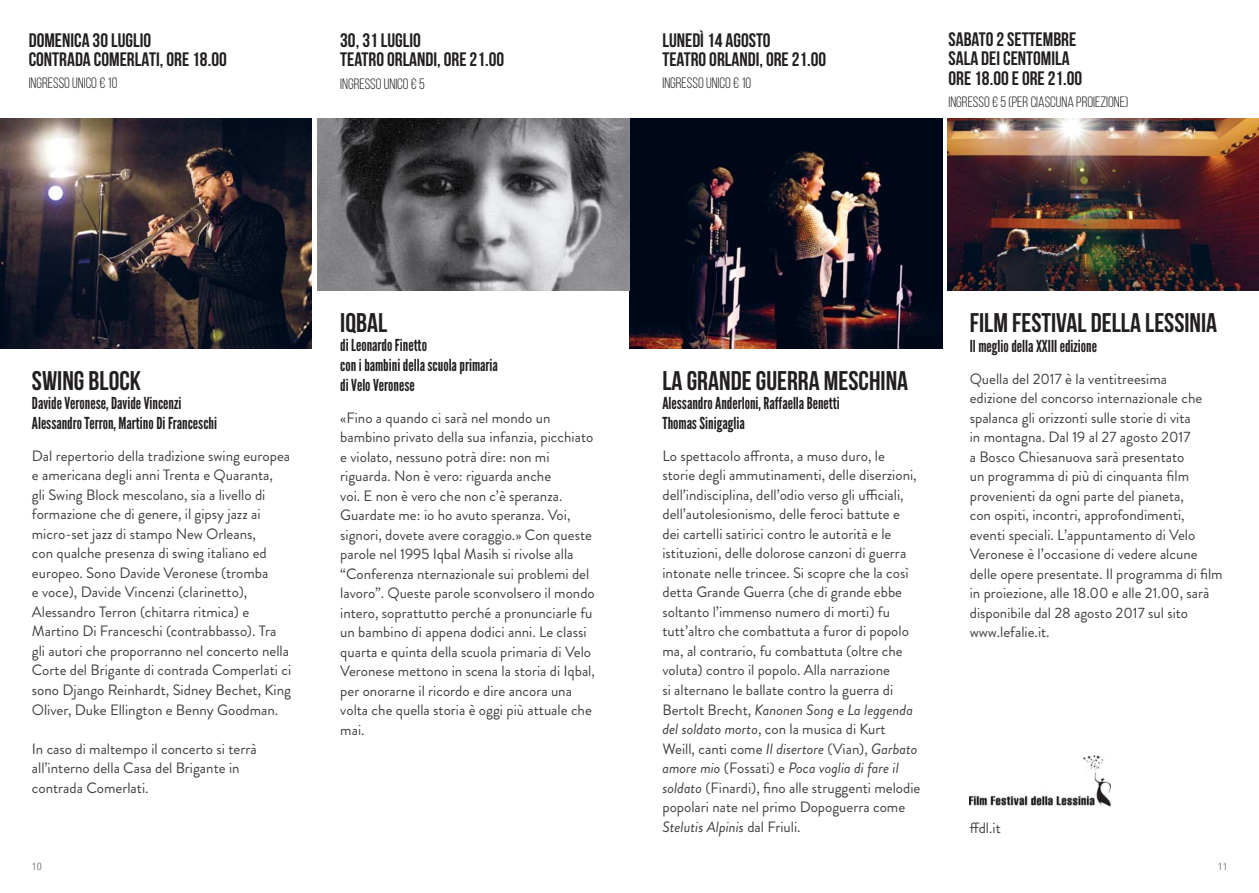
<style>
.page{position:relative;width:1259px;height:893px;background:#fff}
.page>*{position:absolute;margin:0;border:0;box-sizing:border-box;transform-origin:0 0}
.t1{font:700 27px "Bebas Neue";color:#231f20}
.t2{font:700 19.5px/19.5px "Bebas Neue";color:#231f20}
.t3{font:16.5px/19.8px "League Gothic";color:#231f20}
.t4{font:15px/19.5px "Brandon Grotesque";color:#404041}
.t5{font:15px "Bebas Neue";color:#231f20}
.t6{font:condensed 10.5px "Helvetica Neue";color:#808285}
.s1{font-style:italic}
</style>
<div class="page">
<img style="left:629px;top:119px;width:313px;height:229px">
<img style="left:0;top:119px;width:311px;height:229px">
<img style="left:969px;top:756px;width:141px;height:51px">
<img style="left:318px;top:119px;width:311px;height:171px">
<img style="left:947px;top:119px;width:312px;height:171px">
<h2 class="t2" style="left:662px;top:30px;width:165px">LUNEDÌ 14 AGOSTO<br>TEATRO ORLANDI, ORE 21.00</h2>
<h2 class="t2" style="left:29px;top:30px;width:200px">DOMENICA 30 LUGLIO<br>CONTRADA COMERLATI, ORE 18.00</h2>
<h2 class="t2" style="left:948px;top:29px;width:135px">SABATO 2 SETTEMBRE<br>SALA DEI CENTOMILA<br>ORE 18.00 E ORE 21.00</h2>
<h2 class="t2" style="left:340px;top:30px;width:165px">30, 31 LUGLIO<br>TEATRO ORLANDI, ORE 21.00</h2>
<p class="t5" style="left:29px;top:74px;width:90px">INGRESSO UNICO € 10</p>
<p class="t5" style="left:662px;top:74px;width:90px">INGRESSO UNICO € 10</p>
<p class="t5" style="left:340px;top:75px;width:86px">INGRESSO UNICO € 5</p>
<p class="t5" style="left:948px;top:93px;width:181px">INGRESSO € 5 (PER CIASCUNA PROIEZIONE)</p>
<h1 class="t1" style="left:32px;top:364px;width:111px">SWING BLOCK</h1>
<p class="t3" style="left:32px;top:395px;width:187px">Davide Veronese, Davide Vincenzi<br>Alessandro Terron, Martino Di Franceschi</p>
<p class="t4" style="left:32px;top:448px;width:261px">Dal repertorio della tradizione swing europea e americana degli anni Trenta e Quaranta,<br>gli Swing Block mescolano, sia a livello di formazione che di genere, il gipsy jazz ai micro-set jazz di stampo New Orleans,<br>con qualche presenza di swing italiano ed europeo. Sono Davide Veronese (tromba<br>e voce), Davide Vincenzi (clarinetto), Alessandro Terron (chitarra ritmica) e Martino Di Franceschi (contrabbasso). Tra gli autori che proporranno nel concerto nella Corte del Brigante di contrada Comperlati ci sono Django Reinhardt, Sidney Bechet, King Oliver, Duke Ellington e Benny Goodman.</p>
<p class="t4" style="left:32px;top:741px;width:226px">In caso di maltempo il concerto si terrà all’interno della Casa del Brigante in contrada Comerlati.</p>
<h1 class="t1" style="left:340px;top:307px;width:48px">IQBAL</h1>
<p class="t3" style="left:340px;top:338px;width:159px">di Leonardo Finetto<br>con i bambini della scuola primaria di Velo Veronese</p>
<p class="t4" style="left:340px;top:410px;width:256px">«Fino a quando ci sarà nel mondo un bambino privato della sua infanzia, picchiato e violato, nessuno potrà dire: non mi riguarda. Non è vero: riguarda anche<br>voi. E non è vero che non c’è speranza.<br>Guardate me: io ho avuto speranza. Voi, signori, dovete avere coraggio.» Con queste parole nel 1995 Iqbal Masih si rivolse alla “Conferenza nternazionale sui problemi del lavoro”. Queste parole sconvolsero il mondo intero, soprattutto perché a pronunciarle fu un bambino di appena dodici anni. Le classi quarta e quinta della scuola primaria di Velo Veronese mettono in scena la storia di Iqbal, per onorarne il ricordo e dire ancora una volta che quella storia è oggi più attuale che mai.</p>
<h1 class="t1" style="left:662px;top:364px;width:247px">LA GRANDE GUERRA MESCHINA</h1>
<p class="t3" style="left:662px;top:395px;width:179px">Alessandro Anderloni, Raffaella Benetti<br>Thomas Sinigaglia</p>
<p class="t4" style="left:662px;top:448px;width:259px">Lo spettacolo affronta, a muso duro, le storie degli ammutinamenti, delle diserzioni, dell’indisciplina, dell’odio verso gli ufficiali, dell’autolesionismo, delle feroci battute e dei cartelli satirici contro le autorità e le istituzioni, delle dolorose canzoni di guerra intonate nelle trincee. Si scopre che la così detta Grande Guerra (che di grande ebbe soltanto l’immenso numero di morti) fu tutt’altro che combattuta a furor di popolo ma, al contrario, fu combattuta (oltre che voluta) contro il popolo. Alla narrazione<br>si alternano le ballate contro la guerra di Bertolt Brecht, <span class="s1">Kanonen Song</span> e <span class="s1">La leggenda del soldato morto</span>, con la musica di Kurt Weill, canti come <span class="s1">Il disertore</span> (Vian), <span class="s1">Garbato amore mio</span> (Fossati) e <span class="s1">Poca voglia di fare il soldato</span> (Finardi), fino alle struggenti melodie popolari nate nel primo Dopoguerra come <span class="s1">Stelutis Alpinis</span> dal Friuli.</p>
<h1 class="t1" style="left:969px;top:307px;width:249px">FILM FESTIVAL DELLA LESSINIA</h1>
<p class="t3" style="left:969px;top:338px;width:129px">Il meglio della XXIII edizione</p>
<p class="t4" style="left:969px;top:371px;width:254px">Quella del 2017 è la ventitreesima<br>edizione del concorso internazionale che spalanca gli orizzonti sulle storie di vita<br>in montagna. Dal 19 al 27 agosto 2017<br>a Bosco Chiesanuova sarà presentato<br>un programma di più di cinquanta film provenienti da ogni parte del pianeta,<br>con ospiti, incontri, approfondimenti, eventi speciali. L’appuntamento di Velo Veronese è l’occasione di vedere alcune delle opere presentate. Il programma di film in proiezione, alle 18.00 e alle 21.00, sarà disponibile dal 28 agosto 2017 sul sito www.lefalie.it.</p>
<p class="t4" style="left:969px;top:820px;width:33px">ffdl.it</p>
<p class="t6" style="left:32px;top:863px;width:12px">10</p>
<p class="t6" style="left:1217px;top:863px;width:12px">11</p>
</div>
